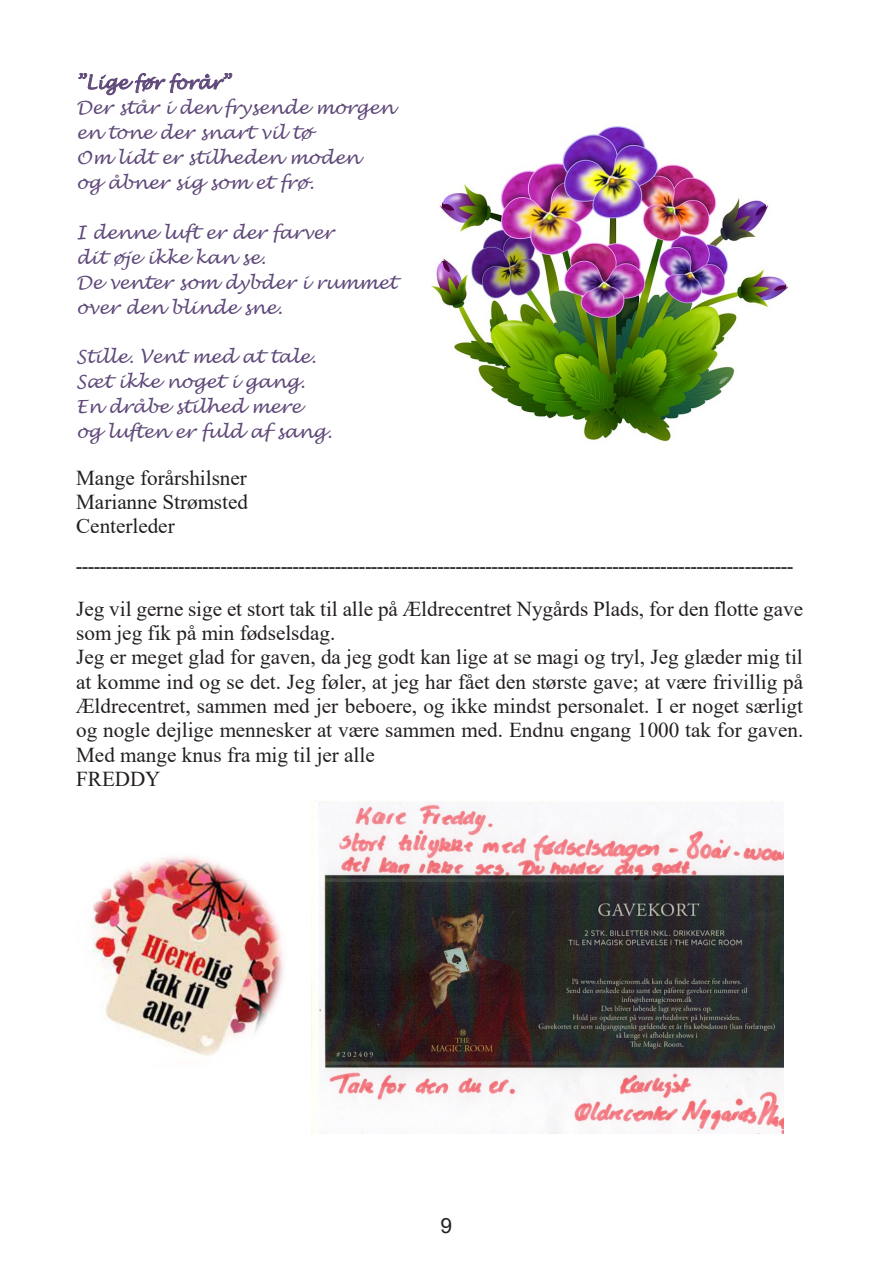
<style>
.page{position:relative;width:893px;height:1263px;background:#fff}
.page>*{position:absolute;margin:0;border:0;box-sizing:border-box;transform-origin:0 0}
.t1{font:21.15px/24.3px "Times New Roman";color:#231f20;text-align:justify}
.t2{font:21px "Arial";color:#231f20}
.t3{font:italic 18.15px/24.9px "Lucida Handwriting";color:#5f497a}
.t4{font:700 18.15px "Times New Roman";color:#231f20}
</style>
<div class="page">
<img style="left:431px;top:126px;width:358px;height:316px">
<img style="left:312px;top:801px;width:471px;height:333px">
<img style="left:91px;top:856px;width:193px;height:200px">
<p class="t3" style="left:76px;top:71px;width:319px">”Lige før forår”<br>Der står i den frysende morgen en tone der snart vil tø<br>Om lidt er stilheden moden<br>og åbner sig som et frø.</p>
<p class="t3" style="left:76px;top:220px;width:322px">I denne luft er der farver<br>dit øje ikke kan se.<br>De venter som dybder i rummet over den blinde sne.</p>
<p class="t3" style="left:76px;top:345px;width:257px">Stille. Vent med at tale.<br>Sæt ikke noget i gang.<br>En dråbe stilhed mere<br>og luften er fuld af sang.</p>
<p class="t1" style="left:76px;top:465px;width:173px">Mange forårshilsner Marianne Strømsted Centerleder</p>
<p class="t4" style="left:76px;top:553px;width:719px">-----------------------------------------------------------------------------------------------------------------------</p>
<p class="t1" style="left:76px;top:596px;width:729px;text-align:left">Jeg vil gerne sige et stort tak til alle på Ældrecentret Nygårds Plads, for den flotte gave som jeg fik på min fødselsdag.<br>Jeg er meget glad for gaven, da jeg godt kan lige at se magi og tryl, Jeg glæder mig til at komme ind og se det. Jeg føler, at jeg har fået den største gave; at være frivillig på Ældrecentret, sammen med jer beboere, og ikke mindst personalet. I er noget særligt og nogle dejlige mennesker at være sammen med. Endnu engang 1000 tak for gaven.<br>Med mange knus fra mig til jer alle<br>FREDDY</p>
<p class="t2" style="left:441px;top:1211px;width:13px">9</p>
</div>
